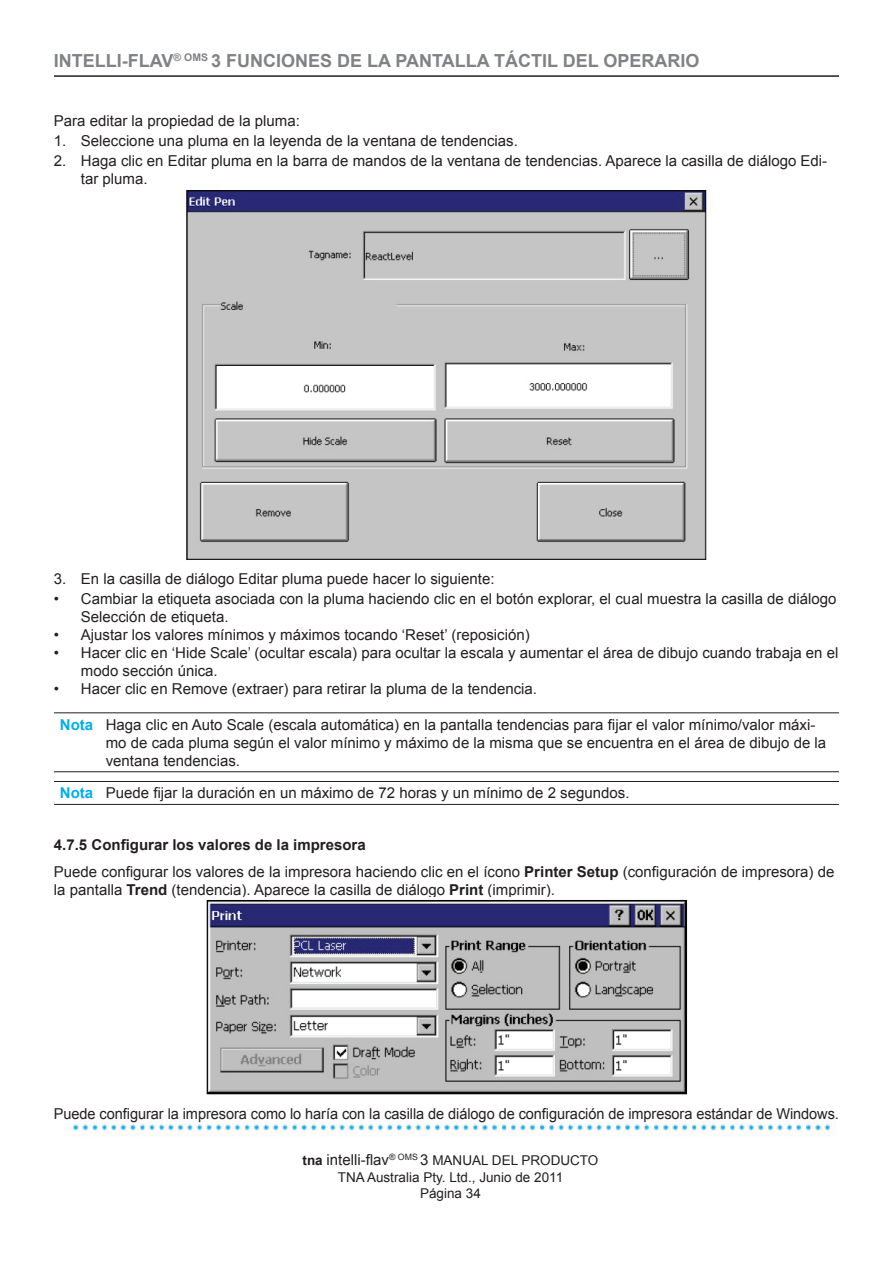
<style>
.page{position:relative;width:893px;height:1263px;background:#fff}
.page>*{position:absolute;margin:0;border:0;box-sizing:border-box;transform-origin:0 0}
.t1{font:700 18px "Arial";color:#808285}
.t2{font:15px/18px "Arial";color:#231f20}
.t3{font:13.5px/16.2px "Arial";color:#231f20;text-align:center}
.s1{font-weight:700;color:#00aeef}
.s2{font-weight:700}
.s3{font-size:15px}
</style>
<div class="page">
<img style="left:72px;top:1117px;width:758px;height:19px">
<hr style="left:54px;top:75px;width:785px;height:2px;background:#231f20">
<img style="left:186px;top:190px;width:521px;height:370px">
<hr style="left:54px;top:712px;width:785px;height:1px;background:#231f20">
<hr style="left:54px;top:771px;width:785px;height:1px;background:#231f20">
<hr style="left:54px;top:781px;width:785px;height:1px;background:#231f20">
<hr style="left:54px;top:804px;width:785px;height:1px;background:#231f20">
<img style="left:206px;top:899px;width:482px;height:196px">
<p class="t1" style="left:54px;top:51px;width:647px">INTELLI-FLAV<sup>®</sup> <sup>OMS</sup> 3 FUNCIONES DE LA PANTALLA TÁCTIL DEL OPERARIO</p>
<p class="t2" style="left:54px;top:112px;width:247px">Para editar la propiedad de la pluma:</p>
<p class="t2" style="left:54px;top:132px;width:465px">1. Seleccione una pluma en la leyenda de la ventana de tendencias.</p>
<p class="t2" style="left:81px;top:152px;width:748px;text-indent:-27px">2. Haga clic en Editar pluma en la barra de mandos de la ventana de tendencias. Aparece la casilla de diálogo Edi&shy;tar pluma.</p>
<p class="t2" style="left:54px;top:570px;width:442px">3. En la casilla de diálogo Editar pluma puede hacer lo siguiente:</p>
<p class="t2" style="left:81px;top:590px;width:757px;text-indent:-27px">• Cambiar la etiqueta asociada con la pluma haciendo clic en el botón explorar, el cual muestra la casilla de diálogo<br>Selección de etiqueta.</p>
<p class="t2" style="left:54px;top:626px;width:477px">• Ajustar los valores mínimos y máximos tocando ‘Reset’ (reposición)</p>
<p class="t2" style="left:81px;top:644px;width:759px;text-indent:-27px">• Hacer clic en ‘Hide Scale’ (ocultar escala) para ocultar la escala y aumentar el área de dibujo cuando trabaja en el modo sección única.</p>
<p class="t2" style="left:54px;top:680px;width:484px">• Hacer clic en Remove (extraer) para retirar la pluma de la tendencia.</p>
<p class="t2" style="left:106px;top:716px;width:722px;text-indent:-46px"><span class="s1">Nota</span> Haga clic en Auto Scale (escala automática) en la pantalla tendencias para fijar el valor mínimo/valor máxi&shy;mo de cada pluma según el valor mínimo y máximo de la misma que se encuentra en el área de dibujo de la ventana tendencias.</p>
<p class="t2" style="left:60px;top:784px;width:571px"><span class="s1">Nota</span> Puede fijar la duración en un máximo de 72 horas y un mínimo de 2 segundos.</p>
<p class="t2" style="left:54px;top:831px;width:782px;line-height:27px"><span class="s2">4.7.5 Configurar los valores de la impresora<br></span>Puede configurar los valores de la impresora haciendo clic en el ícono <span class="s2">Printer Setup</span> (configuración de impresora) de</p>
<p class="t2" style="left:54px;top:881px;width:503px">la pantalla <span class="s2">Trend</span> (tendencia). Aparece la casilla de diálogo <span class="s2">Print</span> (imprimir).</p>
<p class="t2" style="left:54px;top:1105px;width:786px">Puede configurar la impresora como lo haría con la casilla de diálogo de configuración de impresora estándar de Windows.</p>
<p class="t3" style="left:302px;top:1153px;width:297px"><span class="s2">tna</span> <span class="s3">intelli-flav</span><sup>®</sup> <sup>OMS</sup> <span class="s3">3</span> MANUAL DEL PRODUCTO<br>TNA Australia Pty. Ltd., Junio de 2011<br>Página 34</p>
</div>
